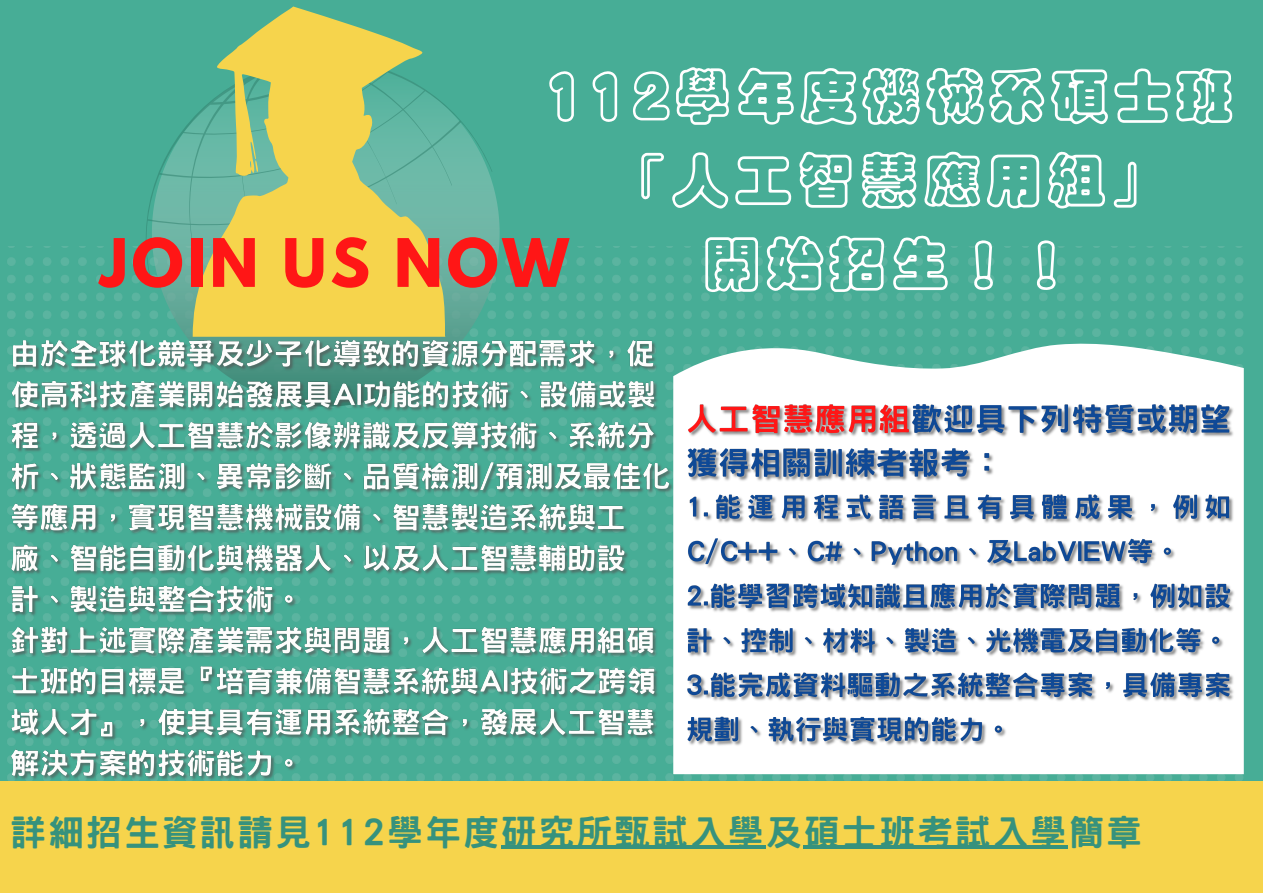
<style>
.page{position:relative;width:1263px;height:893px;background:#47ad96}
.page>*{position:absolute;margin:0;border:0;box-sizing:border-box;transform-origin:0 0}
.t1{font:60px/83.8px "Han Wang Kan Da Yan";letter-spacing:.045em;color:#fff;text-align:center}
.t2{font:700 59.18px "League Spartan";letter-spacing:.065em;color:#ff1616}
.t3{font:800 36px "Han Wang Hei";letter-spacing:.05em;color:#36927d}
</style>
<div class="page">
<img style="left:7px;top:246px;width:1237px;height:535px">
<svg style="left:152px;top:183px;width:348px;height:154px"></svg>
<svg style="left:146px;top:105px;width:346px;height:182px;fill:#6bb4a4"></svg>
<div style="left:0;top:781px;width:1263px;height:112px;background:#f6d44c"></div>
<svg style="left:193px;top:6px;width:252px;height:331px;background:#bbc76b"></svg>
<svg style="left:677px;top:344px;width:567px;height:430px;background:#e6f3f0"></svg>
<hr style="left:501px;top:845px;width:264px;height:3px;background:#36927d">
<hr style="left:803px;top:845px;width:265px;height:3px;background:#36927d">
<img style="left:8px;top:337px;width:669px;height:444px">
<img style="left:684px;top:401px;width:553px;height:349px">
<h1 class="t1" style="left:543px;top:55px;width:693px">112學年度機械系碩士班『人工智慧應用組』<br>開始招生！！</h1>
<h2 class="t2" style="left:100px;top:234px;width:470px">JOIN US NOW</h2>
<p class="t3" style="left:10px;top:814px;width:1133px">詳細招生資訊請見112學年度研究所甄試入學及碩士班考試入學簡章</p>
</div>
